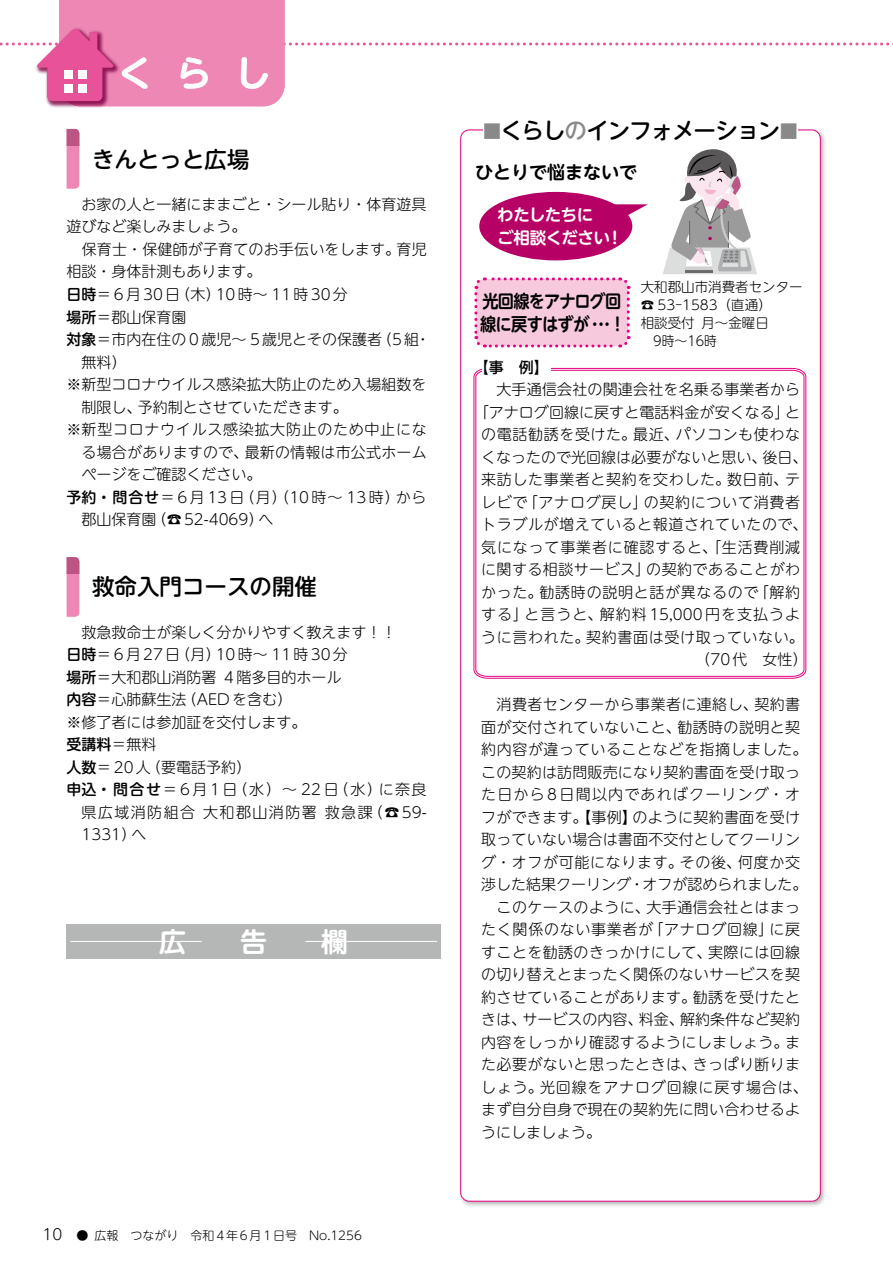
<style>
.page{position:relative;width:893px;height:1263px;background:#fff}
.page>*{position:absolute;margin:0;border:0;box-sizing:border-box;transform-origin:0 0}
.t1{font:700 36px "UD Shin M Go Pr 6 De";color:#fff}
.t2{font:500 22.5px "UD Shin M Go Pr 6";color:#000}
.t3{font:500 22.5px "UD Shin M Go Pr 6";letter-spacing:-.05em;color:#000}
.t4{font:700 18px/22.5px "UD Shin M Go Pr 6 De";letter-spacing:-.035em;color:#000;scale:.9 1}
.t5{font:700 18px "UD Shin M Go Pr 6 De";color:#000}
.t6{font:700 16.5px/22.5px "UD Shin M Go Pr 6 De";letter-spacing:-.03em;color:#fff}
.t7{font:300 15px/22.5px "UD Shin M Go Pr 6";letter-spacing:.025em;color:#000}
.t8{font:300 15px "UD Shin M Go Pr 6";color:#000}
.t9{font:300 15px "UD Shin M Go Pr 6";letter-spacing:.15em;color:#000}
.t10{font:300 15px "UD Shin M Go Pr 6";letter-spacing:.045em;color:#000}
.t11{font:300 15px "UD Shin M Go Pr 6";letter-spacing:.16em;color:#000}
.t12{font:300 15px "UD Shin M Go Pr 6";letter-spacing:.17em;color:#000}
.t13{font:300 15px "UD Shin M Go Pr 6";letter-spacing:.05em;color:#000}
.t14{font:300 15px "UD Shin M Go Pr 6";letter-spacing:.065em;color:#000}
.t15{font:300 15px "UD Shin M Go Pr 6";letter-spacing:.095em;color:#000}
.t16{font:300 15px "UD Shin M Go Pr 6";letter-spacing:.005em;color:#000}
.t17{font:300 15px "UD Shin M Go Pr 6";letter-spacing:.055em;color:#000}
.t18{font:500 15px "UD Shin M Go Pr 6";color:#000}
.t19{font:300 13.5px "UD Shin M Go Pr 6";color:#000}
.t20{font:300 13.5px "UD Shin M Go Pr 6";color:#000;scale:.95 1}
.t21{font:300 12px "UD Shin M Go Pr 6";color:#000}
.s1{font-weight:500}
.s2{font-weight:300}
.s3{font-size:15px}
.s4{font-size:18px;color:#898989}
.s5{color:#898989}
</style>
<div class="page">
<div style="left:458px;top:127px;width:369px;height:1081px;background:#000;opacity:.3"></div>
<div style="left:461px;top:130px;width:359px;height:1071px;background:#fff;border-radius:9px"></div>
<div style="left:35px;top:27px;width:85px;height:81px;background:#7e0043;opacity:.6"></div>
<svg style="left:0;top:0;width:893px;height:106px"></svg>
<div style="left:64px;top:84px;width:9px;height:8px;background:#fff"></div>
<div style="left:64px;top:70px;width:9px;height:9px;background:#fff"></div>
<div style="left:78px;top:84px;width:8px;height:8px;background:#fff"></div>
<div style="left:78px;top:70px;width:8px;height:9px;background:#fff"></div>
<svg style="left:67px;top:145px;width:12px;height:44px"></svg>
<div style="left:67px;top:129px;width:12px;height:16px;background:#ba5584"></div>
<svg style="left:67px;top:573px;width:12px;height:44px"></svg>
<div style="left:67px;top:557px;width:12px;height:16px;background:#ba5584"></div>
<div style="left:483px;top:120px;width:315px;height:22px;background:#fff"></div>
<div style="left:479px;top:192px;width:153px;height:68px;background:#b60065;border-radius:50%"></div>
<svg style="left:614px;top:204px;width:34px;height:12px"></svg>
<svg style="left:663px;top:149px;width:94px;height:125px"></svg>
<svg style="left:474px;top:277px;width:157px;height:71px;background:#f6c3db"></svg>
<svg style="left:474px;top:368px;width:332px;height:311px;background:#f07cbc"></svg>
<svg style="left:475px;top:370px;width:329px;height:307px"></svg>
<div style="left:482px;top:359px;width:68px;height:23px;background:#fff"></div>
<div style="left:67px;top:924px;width:374px;height:34px;background:#b5b6b6"></div>
<hr style="left:70px;top:941px;width:132px;height:1px;background:#fff">
<hr style="left:305px;top:941px;width:132px;height:1px;background:#fff">
<h1 class="t1" style="left:117px;top:43px;width:155px">くらし</h1>
<h2 class="t2" style="left:92px;top:140px;width:159px">きんとっと広場</h2>
<p class="t8" style="left:67px;top:192px;width:361px">　お家の人と一緒にままごと・シール貼り・体育遊具</p>
<p class="t8" style="left:67px;top:215px;width:181px">遊びなど楽しみましょう。</p>
<p class="t7" style="left:67px;top:237px;width:362px">　保育士・保健師が子育てのお手伝いをします。育児</p>
<p class="t8" style="left:67px;top:260px;width:196px">相談・身体計測もあります。</p>
<p class="t9" style="left:67px;top:282px;width:298px"><span class="s1">日時</span>＝6月30日（木）10時～ 11時30分　</p>
<p class="t7" style="left:67px;top:305px;width:121px"><span class="s1">場所</span>＝郡山保育園</p>
<p class="t8" style="left:67px;top:327px;width:365px"><span class="s1">対象</span>＝市内在住の０歳児～ 5歳児とその保護者（5組・</p>
<p class="t7" style="left:82px;top:350px;width:46px">無料）</p>
<p class="t8" style="left:67px;top:372px;width:361px">※新型コロナウイルス感染拡大防止のため入場組数を</p>
<p class="t8" style="left:82px;top:395px;width:268px">制限し、予約制とさせていただきます。</p>
<p class="t13" style="left:67px;top:417px;width:362px">※新型コロナウイルス感染拡大防止のため中止にな</p>
<p class="t7" style="left:82px;top:440px;width:347px">る場合がありますので、最新の情報は市公式ホーム</p>
<p class="t8" style="left:82px;top:462px;width:181px">ページをご確認ください。</p>
<p class="t11" style="left:67px;top:485px;width:362px"><span class="s1">予約・問合せ</span>＝6月13日（月）（10時～ 13時）から</p>
<p class="t8" style="left:82px;top:507px;width:208px">郡山保育園（☎52-4069）へ　</p>
<h2 class="t2" style="left:92px;top:568px;width:226px">救命入門コースの開催</h2>
<p class="t8" style="left:67px;top:620px;width:331px">　救急救命士が楽しく分かりやすく教えます！！</p>
<p class="t9" style="left:67px;top:642px;width:283px"><span class="s1">日時</span>＝6月27日（月）10時～ 11時30分</p>
<p class="t8" style="left:67px;top:665px;width:276px"><span class="s1">場所</span>＝大和郡山消防署４階多目的ホール</p>
<p class="t8" style="left:67px;top:687px;width:227px"><span class="s1">内容</span>＝心肺蘇生法（AEDを含む）</p>
<p class="t8" style="left:67px;top:710px;width:241px">※修了者には参加証を交付します。</p>
<p class="t18" style="left:67px;top:732px;width:91px">受講料<span class="s2">＝無料</span></p>
<p class="t8" style="left:67px;top:755px;width:186px"><span class="s1">人数</span>＝20人（要電話予約）</p>
<p class="t12" style="left:67px;top:777px;width:361px"><span class="s1">申込・問合せ</span>＝6月1日（水）～ 22日（水）に奈良</p>
<p class="t15" style="left:82px;top:800px;width:347px">県広域消防組合大和郡山消防署救急課（☎59-</p>
<p class="t7" style="left:82px;top:822px;width:66px">1331）へ</p>
<p class="t21" style="left:43px;top:1226px;width:321px"><span class="s3">10</span> ● 広報　つながり　令和4年6月1日号　No.1256</p>
<h2 class="t3" style="left:483px;top:112px;width:316px"><span class="s4">■</span>くらし<span class="s5">の</span>インフォメーション<span class="s4">■</span></h2>
<p class="t5" style="left:475px;top:157px;width:163px">ひとりで悩まないで</p>
<p class="t6" style="left:497px;top:203px;width:122px">わたしたちに<br>ご相談ください!</p>
<p class="t19" style="left:641px;top:276px;width:163px">大和郡山市消費者センター</p>
<p class="t19" style="left:641px;top:294px;width:133px">☎ 53-1583（直通）</p>
<p class="t19" style="left:641px;top:312px;width:130px">相談受付 月〜金曜日</p>
<p class="t20" style="left:653px;top:330px;width:69px">9時〜16時</p>
<p class="t4" style="left:480px;top:289px;width:163px">光回線をアナログ回線に戻すはずが･･･！</p>
<p class="t18" style="left:474px;top:354px;width:76px">【事　例】</p>
<p class="t7" style="left:481px;top:377px;width:320px">　大手通信会社の関連会社を名乗る事業者から</p>
<p class="t16" style="left:474px;top:400px;width:328px">「アナログ回線に戻すと電話料金が安くなる」と</p>
<p class="t7" style="left:481px;top:422px;width:320px">の電話勧誘を受けた。最近、パソコンも使わな</p>
<p class="t8" style="left:481px;top:445px;width:328px">くなったので光回線は必要がないと思い、後日、</p>
<p class="t7" style="left:481px;top:467px;width:320px">来訪した事業者と契約を交わした。数日前、テ</p>
<p class="t10" style="left:481px;top:490px;width:320px">レビで「アナログ戻し」の契約について消費者</p>
<p class="t7" style="left:481px;top:512px;width:328px">トラブルが増えていると報道されていたので、</p>
<p class="t17" style="left:481px;top:535px;width:320px">気になって事業者に確認すると、「生活費削減</p>
<p class="t7" style="left:481px;top:557px;width:320px">に関する相談サービス」の契約であることがわ</p>
<p class="t10" style="left:481px;top:580px;width:320px">かった。勧誘時の説明と話が異なるので「解約</p>
<p class="t14" style="left:481px;top:602px;width:320px">する」と言うと、解約料15,000円を支払うよ</p>
<p class="t7" style="left:481px;top:625px;width:335px">うに言われた。契約書面は受け取っていない。　</p>
<p class="t7" style="left:696px;top:647px;width:114px">（70代　女性）</p>
<p class="t7" style="left:481px;top:692px;width:328px">　消費者センターから事業者に連絡し、契約書面が交付されていないこと、勧誘時の説明と契約内容が違っていることなどを指摘しました。この契約は訪問販売になり契約書面を受け取った日から8日間以内であればクーリング・オフができます。【事例】のように契約書面を受け取っていない場合は書面不交付としてクーリング・オフが可能になります。その後、何度か交渉した結果クーリング・オフが認められました。　このケースのように、大手通信会社とはまったく関係のない事業者が「アナログ回線」に戻すことを勧誘のきっかけにして、実際には回線の切り替えとまったく関係のないサービスを契約させていることがあります。勧誘を受けたときは、サービスの内容、料金、解約条件など契約内容をしっかり確認するようにしましょう。また必要がないと思ったときは、きっぱり断りましょう。光回線をアナログ回線に戻す場合は、まず自分自身で現在の契約先に問い合わせるようにしましょう。</p>
</div>
